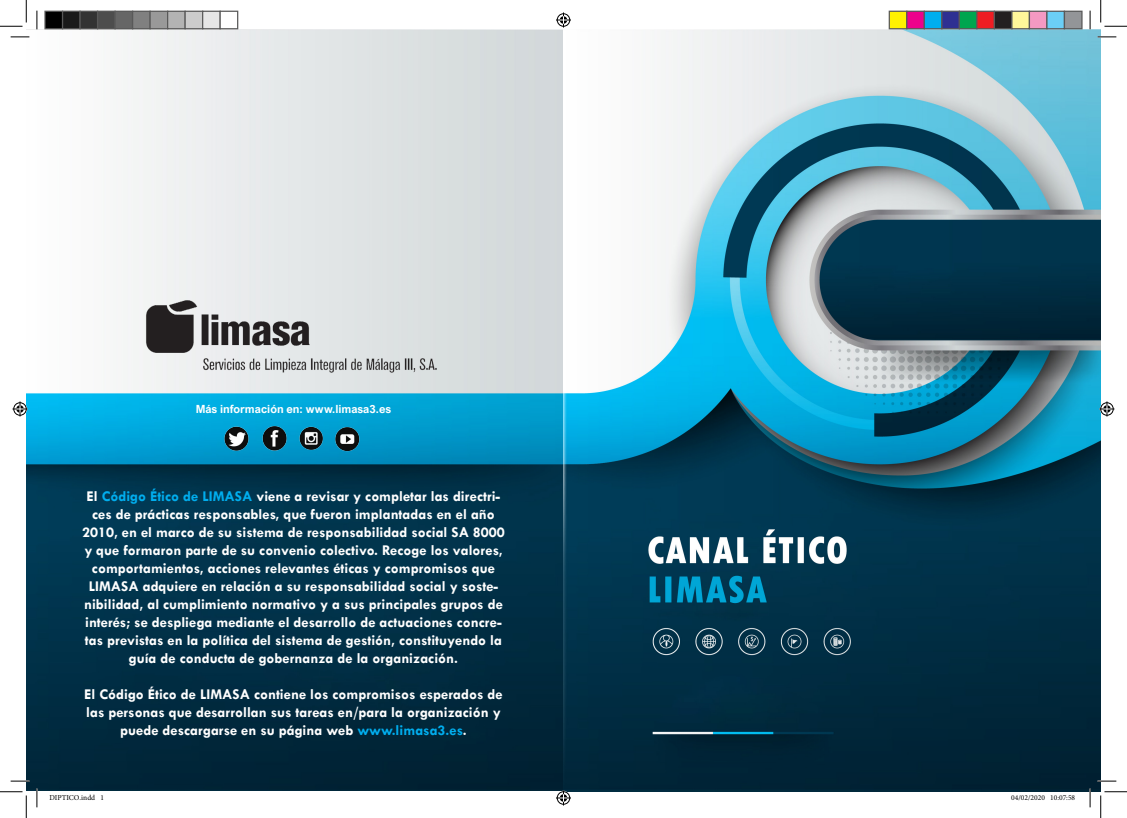
<style>
.page{position:relative;width:1127px;height:818px;background:#fff}
.page>*{position:absolute;margin:0;border:0;box-sizing:border-box;transform-origin:0 0}
.t1{font:700 15px/18px "Tw Cen";color:#fff;text-align:center}
.t2{font:700 11.25px "Arial Nova";color:#fff}
.t3{font:7.5px "Minion Pro";color:#000}
.s1{color:#00aeef}
</style>
<div class="page">
<img style="left:26px;top:30px;width:537px;height:761px">
<img style="left:127px;top:272px;width:319px;height:122px">
<img style="left:223px;top:422px;width:26px;height:29px">
<img style="left:262px;top:423px;width:26px;height:29px">
<img style="left:297px;top:422px;width:28px;height:32px">
<img style="left:333px;top:422px;width:28px;height:31px">
<img style="left:563px;top:30px;width:537px;height:762px">
<svg style="left:11px;top:36px;width:18px;height:2px"></svg>
<svg style="left:1097px;top:36px;width:18px;height:2px"></svg>
<svg style="left:11px;top:780px;width:18px;height:2px"></svg>
<svg style="left:1097px;top:780px;width:18px;height:2px"></svg>
<svg style="left:36px;top:11px;width:2px;height:18px"></svg>
<svg style="left:36px;top:788px;width:2px;height:19px"></svg>
<svg style="left:1089px;top:11px;width:1px;height:18px"></svg>
<svg style="left:1088px;top:788px;width:2px;height:19px"></svg>
<svg style="left:0;top:0;width:27px;height:27px"></svg>
<svg style="left:0;top:791px;width:27px;height:27px"></svg>
<svg style="left:1100px;top:0;width:26px;height:27px"></svg>
<svg style="left:1100px;top:791px;width:26px;height:27px"></svg>
<svg style="left:556px;top:13px;width:15px;height:15px"></svg>
<svg style="left:556px;top:790px;width:15px;height:15px"></svg>
<svg style="left:13px;top:401px;width:15px;height:15px"></svg>
<svg style="left:1099px;top:401px;width:15px;height:15px"></svg>
<div style="left:45px;top:11px;width:18px;height:18px;background:#000"></div>
<div style="left:44px;top:11px;width:19px;height:18px;border:1px solid #595959"></div>
<div style="left:63px;top:11px;width:17px;height:18px;background:#1a1a1a"></div>
<div style="left:62px;top:11px;width:19px;height:18px;border:1px solid #595959"></div>
<div style="left:80px;top:11px;width:18px;height:18px;background:#333"></div>
<div style="left:79px;top:11px;width:19px;height:18px;border:1px solid #595959"></div>
<div style="left:98px;top:11px;width:17px;height:18px;background:#4d4d4d"></div>
<div style="left:97px;top:11px;width:19px;height:18px;border:1px solid #595959"></div>
<div style="left:115px;top:11px;width:18px;height:18px;background:#666"></div>
<div style="left:114px;top:11px;width:19px;height:18px;border:1px solid #595959"></div>
<div style="left:133px;top:11px;width:17px;height:18px;background:#808080"></div>
<div style="left:132px;top:11px;width:19px;height:18px;border:1px solid #595959"></div>
<div style="left:150px;top:11px;width:18px;height:18px;background:#999"></div>
<div style="left:149px;top:11px;width:19px;height:18px;border:1px solid #595959"></div>
<div style="left:168px;top:11px;width:17px;height:18px;background:#b3b3b3"></div>
<div style="left:167px;top:11px;width:19px;height:18px;border:1px solid #595959"></div>
<div style="left:185px;top:11px;width:18px;height:18px;background:#ccc"></div>
<div style="left:184px;top:11px;width:19px;height:18px;border:1px solid #595959"></div>
<div style="left:203px;top:11px;width:17px;height:18px;background:#e6e6e6"></div>
<div style="left:202px;top:11px;width:19px;height:18px;border:1px solid #595959"></div>
<div style="left:219px;top:11px;width:19px;height:18px;border:1px solid #595959"></div>
<div style="left:889px;top:11px;width:17px;height:18px;background:#fff101"></div>
<div style="left:888px;top:11px;width:19px;height:18px;border:1px solid #595959"></div>
<div style="left:906px;top:11px;width:18px;height:18px;background:#ed028c"></div>
<div style="left:905px;top:11px;width:19px;height:18px;border:1px solid #595959"></div>
<div style="left:924px;top:11px;width:17px;height:18px;background:#00aeef"></div>
<div style="left:923px;top:11px;width:19px;height:18px;border:1px solid #595959"></div>
<div style="left:941px;top:11px;width:18px;height:18px;background:#2e3092"></div>
<div style="left:940px;top:11px;width:19px;height:18px;border:1px solid #595959"></div>
<div style="left:959px;top:11px;width:17px;height:18px;background:#00a54f"></div>
<div style="left:958px;top:11px;width:19px;height:18px;border:1px solid #595959"></div>
<div style="left:976px;top:11px;width:18px;height:18px;background:#ee1d23"></div>
<div style="left:975px;top:11px;width:19px;height:18px;border:1px solid #595959"></div>
<div style="left:994px;top:11px;width:17px;height:18px;background:#231f20"></div>
<div style="left:993px;top:11px;width:19px;height:18px;border:1px solid #595959"></div>
<div style="left:1011px;top:11px;width:18px;height:18px;background:#fff79a"></div>
<div style="left:1010px;top:11px;width:19px;height:18px;border:1px solid #595959"></div>
<div style="left:1029px;top:11px;width:17px;height:18px;background:#f499c2"></div>
<div style="left:1028px;top:11px;width:19px;height:18px;border:1px solid #595959"></div>
<div style="left:1046px;top:11px;width:18px;height:18px;background:#6bcff6"></div>
<div style="left:1045px;top:11px;width:19px;height:18px;border:1px solid #595959"></div>
<div style="left:1064px;top:11px;width:17px;height:18px;background:#939598"></div>
<div style="left:1063px;top:11px;width:19px;height:18px;border:1px solid #595959"></div>
<p class="t2" style="left:196px;top:402px;width:197px">Más información en: www.limasa3.es</p>
<p class="t1" style="left:82px;top:487px;width:424px">El <span class="s1">Código Ético de LIMASA</span> viene a revisar y completar las directri&shy;ces de prácticas responsables, que fueron implantadas en el año 2010, en el marco de su sistema de responsabilidad social SA 8000 y que formaron parte de su convenio colectivo. Recoge los valores, comportamientos, acciones relevantes éticas y compromisos que LIMASA adquiere en relación a su responsabilidad social y soste&shy;nibilidad, al cumplimiento normativo y a sus principales grupos de interés; se despliega mediante el desarrollo de actuaciones concre&shy;tas previstas en la política del sistema de gestión, constituyendo la guía de conducta de gobernanza de la organización.</p>
<p class="t1" style="left:84px;top:685px;width:419px">El Código Ético de LIMASA contiene los compromisos esperados de las personas que desarrollan sus tareas en/para la organización y puede descargarse en su página web <span class="s1">www.limasa3.es</span>.</p>
<p class="t3" style="left:49px;top:792px;width:56px">DIPTICO.indd 1</p>
<p class="t3" style="left:1010px;top:792px;width:65px">04/02/2020 10:07:58</p>
</div>
